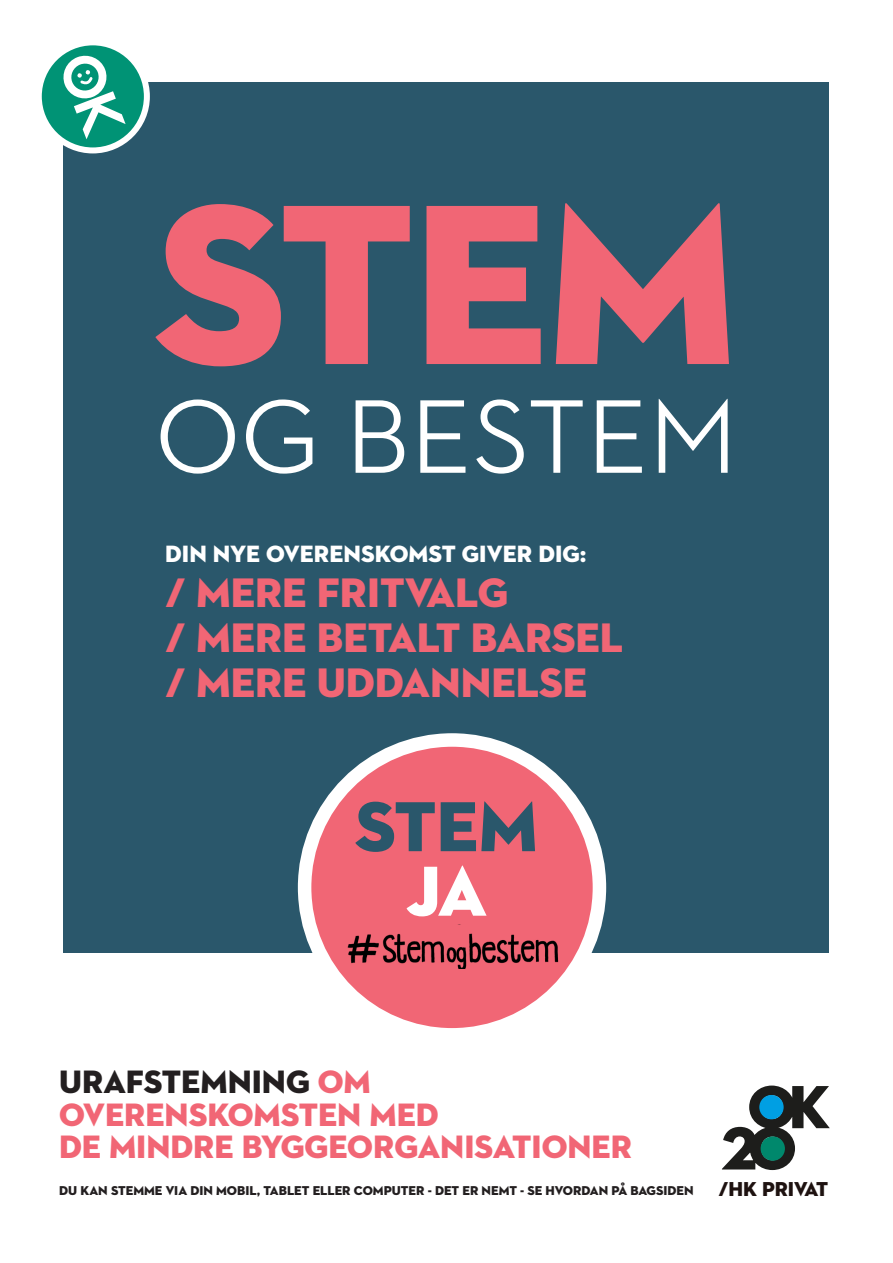
<style>
.page{position:relative;width:893px;height:1263px;background:#fff}
.page>*{position:absolute;margin:0;border:0;box-sizing:border-box;transform-origin:0 0}
.brevkasserub25{font:232.5px "Neutraface 2 Display Titling";color:#f16675}
.brevkasserub25-2{font:500 106.5px "Neutraface 2 Display";letter-spacing:.02em;color:#fff}
.brevkasserub25-3{font:72px/64.5px "Neutraface 2 Display Titling";letter-spacing:-.01em;color:#2a576b;text-align:center}
.brevkasserub25-4{font:42px "Neutraface 2 Display Titling";color:#f16675}
.noterub10{font:33px "Neutraface 2 Display Titling";color:#f16675}
.noterub10-2{font:33px "Neutraface 2 Display Titling";color:#231f20}
.brevkasserub25-5{font:24px "Neutraface 2 Display Titling";letter-spacing:.005em;color:#fff}
.noterub10-3{font:20.55px "Neutraface 2 Display Titling";letter-spacing:-.005em;color:#1e1210}
.noterub10-4{font:13.05px "Neutraface 2 Display Titling";color:#231f20}
.s1{color:#fff}
.s2{color:#f16675}
</style>
<div class="page">
<div style="left:64px;top:83px;width:765px;height:870px;background:#2a576b"></div>
<svg style="left:39px;top:42px;width:108px;height:108px;background:#2ea68e"></svg>
<div style="left:36px;top:39px;width:114px;height:114px;border:6px solid #fff;border-radius:50%"></div>
<svg style="left:61px;top:53px;width:65px;height:86px;background:#4eb49f"></svg>
<div style="left:305px;top:740px;width:294px;height:295px;background:#f16675;border-radius:50%"></div>
<div style="left:298px;top:733px;width:308px;height:308px;border:14px solid #fff;border-radius:50%"></div>
<img style="left:334px;top:933px;width:236px;height:35px">
<svg style="left:722px;top:1085px;width:108px;height:85px"></svg>
<div style="left:759px;top:1095px;width:25px;height:24px;background:#009fe3;border-radius:50%"></div>
<div style="left:761px;top:1136px;width:24px;height:25px;background:#00886c;border-radius:50%"></div>
<p class="brevkasserub25" style="left:154px;top:139px;width:586px">STEM</p>
<p class="brevkasserub25-2" style="left:156px;top:378px;width:582px">OG BESTEM</p>
<p class="brevkasserub25-5" style="left:165px;top:539px;width:423px">DIN NYE OVERENSKOMST GIVER DIG:</p>
<p class="brevkasserub25-4" style="left:165px;top:567px;width:344px">/ MERE FRITVALG</p>
<p class="brevkasserub25-4" style="left:165px;top:612px;width:460px">/ MERE BETALT BARSEL</p>
<p class="brevkasserub25-4" style="left:165px;top:657px;width:424px">/ MERE UDDANNELSE</p>
<p class="brevkasserub25-3" style="left:355px;top:795px;width:185px">STEM<br><span class="s1">JA</span></p>
<p class="noterub10-2" style="left:59px;top:1061px;width:313px">URAFSTEMNING <span class="s2">OM</span></p>
<p class="noterub10" style="left:59px;top:1094px;width:381px">OVERENSKOMSTEN MED</p>
<p class="noterub10" style="left:59px;top:1126px;width:574px">DE MINDRE BYGGEORGANISATIONER</p>
<p class="noterub10-4" style="left:59px;top:1182px;width:636px">DU KAN STEMME VIA DIN MOBIL, TABLET ELLER COMPUTER - DET ER NEMT - SE HVORDAN PÅ BAGSIDEN</p>
<p class="noterub10-3" style="left:719px;top:1176px;width:111px">/HK PRIVAT</p>
</div>
